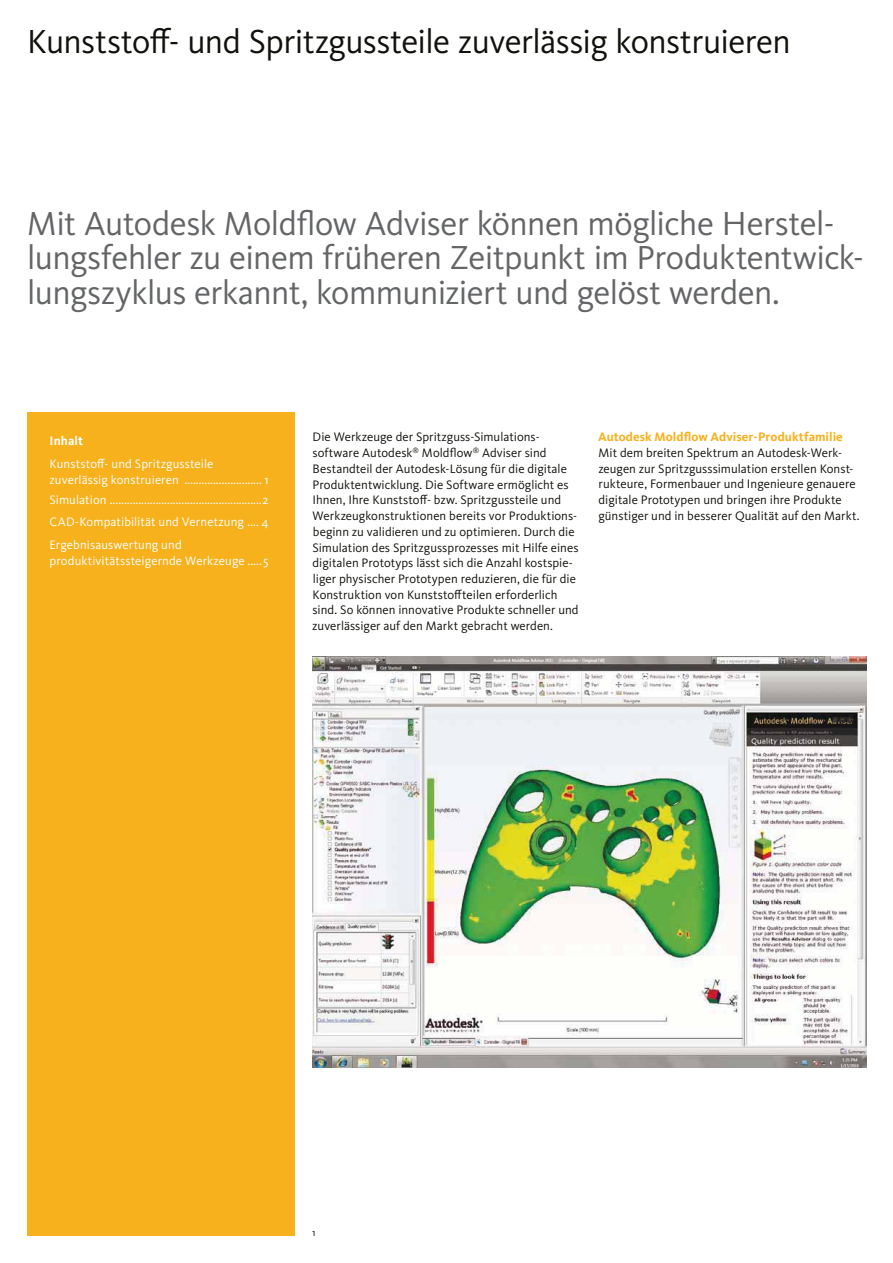
<style>
.page{position:relative;width:893px;height:1263px;background:#fff}
.page>*{position:absolute;margin:0;border:0;box-sizing:border-box;transform-origin:0 0}
.t1{font:34.5px/34.5px "Kievit Pro";letter-spacing:-.02em;color:#646567}
.t2{font:34.5px "Kievit Pro";letter-spacing:-.015em;color:#12110d}
.t3{font:12.75px/15.8px "Kievit Pro";color:#12110d}
.t4{font:12.75px/22.5px "Kievit Pro";letter-spacing:.005em;color:#fff}
.t5{font:700 12.75px "Kievit Pro";color:#f6b11c}
.t6{font:700 12.75px "Kievit Pro";letter-spacing:.005em;color:#fff}
.t7{font:10.5px "Kievit Pro";color:#12110d}
</style>
<div class="page">
<div style="left:27px;top:412px;width:268px;height:824px;background:#f6b11c"></div>
<img style="left:312px;top:657px;width:554px;height:410px">
<h1 class="t2" style="left:27px;top:21px;width:765px">Kunststoff- und Spritzgussteile zuverlässig konstruieren</h1>
<h1 class="t1" style="left:27px;top:205px;width:838px">Mit Autodesk Moldflow Adviser können mögliche Herstel&shy;lungsfehler zu einem früheren Zeitpunkt im Produktentwick&shy;lungszyklus erkannt, kommuniziert und gelöst werden.</h1>
<p class="t6" style="left:50px;top:434px;width:35px">Inhalt</p>
<p class="t4" style="left:50px;top:456px;width:221px;line-height:16.2px">Kunststoff- und Spritzgussteile zuverlässig konstruieren ........................... 1</p>
<p class="t4" style="left:50px;top:488px;width:220px;text-align:justify">Simulation .....................................................2<br>CAD-Kompatibilität und Vernetzung .... 4<br>Ergebnisauswertung und</p>
<p class="t4" style="left:50px;top:550px;width:220px">produktivitätssteigernde Werkzeuge .....5</p>
<p class="t3" style="left:312px;top:429px;width:268px">Die Werkzeuge der Spritzguss-Simulations&shy;software Autodesk<sup>®</sup> Moldflow<sup>®</sup> Adviser sind Bestandteil der Autodesk-Lösung für die digitale Produktentwicklung. Die Software ermöglicht es Ihnen, Ihre Kunststoff- bzw. Spritzgussteile und Werkzeugkonstruktionen bereits vor Produktions&shy;beginn zu validieren und zu optimieren. Durch die Simulation des Spritzgussprozesses mit Hilfe eines digitalen Prototyps lässt sich die Anzahl kostspie&shy;liger physischer Prototypen reduzieren, die für die Konstruktion von Kunststoffteilen erforderlich sind. So können innovative Produkte schneller und zuverlässiger auf den Markt gebracht werden.</p>
<p class="t5" style="left:598px;top:429px;width:246px">Autodesk Moldflow Adviser-Produktfamilie</p>
<p class="t3" style="left:598px;top:445px;width:263px">Mit dem breiten Spektrum an Autodesk-Werk&shy;zeugen zur Spritzgusssimulation erstellen Konst&shy;rukteure, Formenbauer und Ingenieure genauere digitale Prototypen und bringen ihre Produkte günstiger und in besserer Qualität auf den Markt.</p>
<p class="t7" style="left:312px;top:1226px;width:5px">1</p>
</div>
